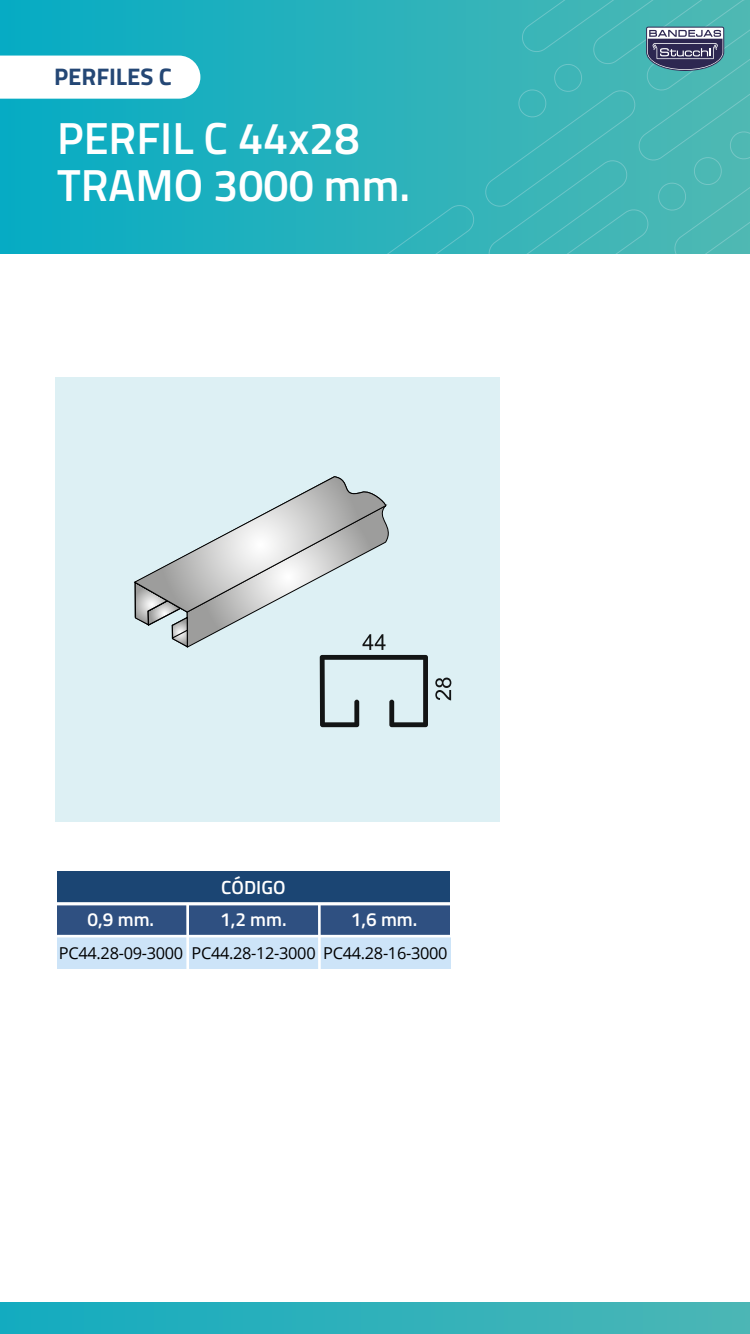
<style>
.page{position:relative;width:750px;height:1334px;background:#fff}
.page>*{position:absolute;margin:0;border:0;box-sizing:border-box;transform-origin:0 0}
.t1{font:600 45px/47px "Titillium Web";color:#fff}
.t2{font:700 24px "Titillium Web";color:#244775}
.t3{font:600 19px "Titillium Web";color:#fff}
.t4{font:16.4px "Open Sans";letter-spacing:-.02em;color:#000}
</style>
<div class="page">
<div style="left:0;top:1302px;width:750px;height:32px;background:linear-gradient(to right,#13abc0,#4cb6b5)"></div>
<div style="left:56px;top:377px;width:444px;height:444px;background:#ddf0f4"></div>
<svg style="left:435px;top:678px;width:16px;height:22px"></svg>
<svg style="left:134px;top:476px;width:294px;height:251px"></svg>
<svg style="left:0;top:0;width:387px;height:254px;background:#19aebf"></svg>
<svg style="left:387px;top:0;width:363px;height:254px;background:#40b3b5"></svg>
<div style="left:320px;top:904px;width:130px;height:32px;background:#2f5081"></div>
<div style="left:319px;top:936px;width:131px;height:33px;background:#cde4f8"></div>
<div style="left:57px;top:871px;width:393px;height:33px;background:#1b4573"></div>
<div style="left:57px;top:904px;width:130px;height:32px;background:#2f5081"></div>
<div style="left:189px;top:904px;width:130px;height:32px;background:#2f5081"></div>
<div style="left:57px;top:936px;width:131px;height:33px;background:#cde4f8"></div>
<div style="left:188px;top:936px;width:131px;height:33px;background:#cde4f8"></div>
<hr style="left:56px;top:902px;width:401px;height:3px;background:#fff">
<hr style="left:57px;top:935px;width:397px;height:2px;background:#fff">
<hr style="left:186px;top:904px;width:3px;height:73px;background:#fff">
<hr style="left:318px;top:904px;width:3px;height:73px;background:#fff">
<svg style="left:0;top:56px;width:200px;height:43px"></svg>
<h2 class="t2" style="left:54px;top:59px;width:119px">PERFILES C</h2>
<h1 class="t1" style="left:57px;top:113px;width:354px">PERFIL C 44x28<br>TRAMO 3000 mm.</h1>
<p class="t3" style="left:88px;top:905px;width:68px">0,9 mm.</p>
<p class="t4" style="left:59px;top:941px;width:126px">PC44.28-09-3000</p>
<p class="t3" style="left:221px;top:873px;width:66px">CÓDIGO</p>
<p class="t3" style="left:220px;top:905px;width:68px">1,2 mm.</p>
<p class="t4" style="left:191px;top:941px;width:126px">PC44.28-12-3000</p>
<p class="t3" style="left:351px;top:905px;width:68px">1,6 mm.</p>
<p class="t4" style="left:323px;top:941px;width:126px">PC44.28-16-3000</p>
</div>
